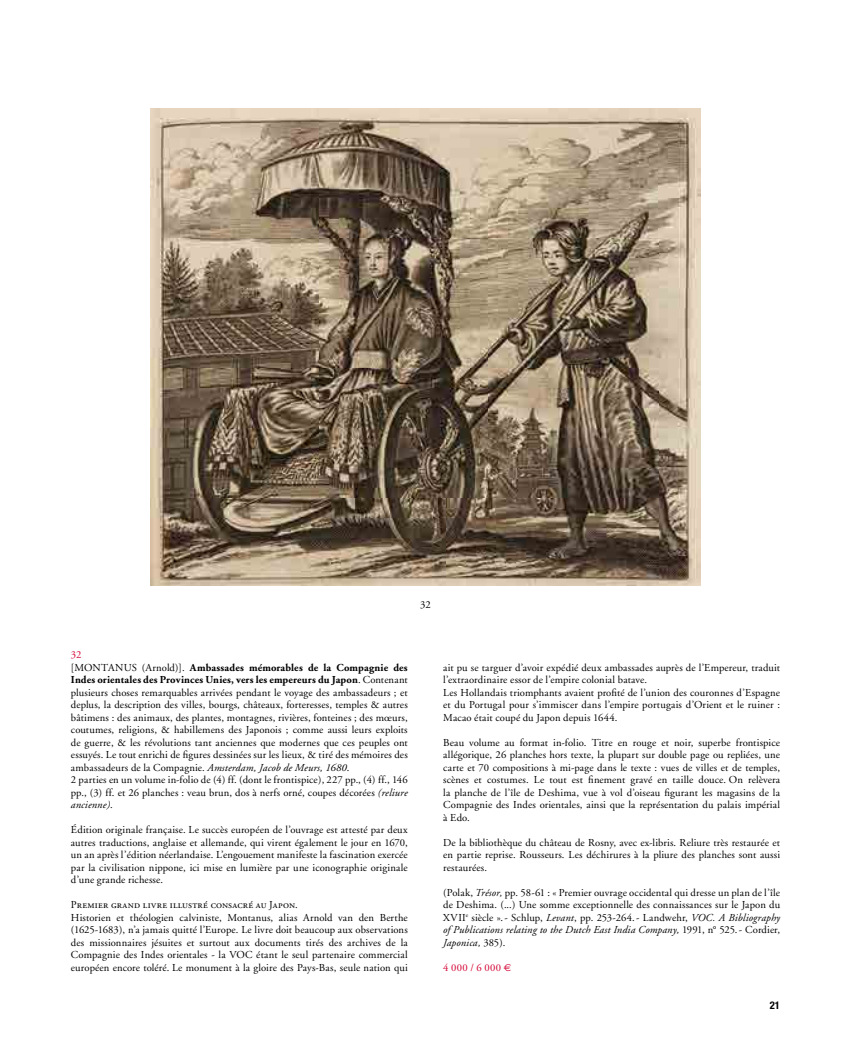
<style>
.page{position:relative;width:851px;height:1063px;background:#fff}
.page>*{position:absolute;margin:0;border:0;box-sizing:border-box;transform-origin:0 0}
.t1{font:10.62px/12.5px "Adobe Garamond";letter-spacing:.01em;color:#000;text-align:justify}
.t2{font:10.62px "Adobe Garamond Regular SC";letter-spacing:.02em;color:#000}
.t3{font:10.62px "Adobe Garamond";letter-spacing:.03em;color:#d30033}
.t4{font:700 condensed 10.62px "Helvetica Neue";color:#000}
.s1{color:#d30033}
.s2{font-weight:700}
.s3{font-style:italic}
.s4{font-family:"Euro Sans";font-size:10px}
</style>
<div class="page">
<img style="left:151px;top:108px;width:549px;height:477px">
<p class="t1" style="left:420px;top:599px;width:12px">32</p>
<p class="t1" style="left:71px;top:649px;width:338px;text-align:left"><span class="s1">32<br></span>[MONTANUS (Arnold)]. <span class="s2">Ambassades mémorables de la Compagnie des Indes orientales des Provinces Unies, vers les empereurs du Japon</span>. Contenant plusieurs choses remarquables arrivées pendant le voyage des ambassadeurs ; et deplus, la description des villes, bourgs, châteaux, forteresses, temples &amp; autres bâtimens : des animaux, des plantes, montagnes, rivières, fonteines ; des mœurs, coutumes, religions, &amp; habillemens des Japonois ; comme aussi leurs exploits de guerre, &amp; les révolutions tant anciennes que modernes que ces peuples ont essuyés. Le tout enrichi de figures dessinées sur les lieux, &amp; tiré des mémoires des ambassadeurs de la Compagnie. <span class="s3">Amsterdam, Jacob de Meurs, 1680</span>.<br>2 parties en un volume in-folio de (4) ff. (dont le frontispice), 227 pp., (4) ff., 146 pp., (3) ff. et 26 planches : veau brun, dos à nerfs orné, coupes décorées <span class="s3">(reliure ancienne)</span>.</p>
<p class="t1" style="left:71px;top:824px;width:338px">Édition originale française. Le succès européen de l’ouvrage est attesté par deux autres traductions, anglaise et allemande, qui virent également le jour en 1670, un an après l’édition néerlandaise. L’engouement manifeste la fascination exercée par la civilisation nippone, ici mise en lumière par une iconographie originale d’une grande richesse.</p>
<p class="t2" style="left:71px;top:899px;width:228px">Premier grand livre illustré consacré au Japon.</p>
<p class="t1" style="left:71px;top:911px;width:338px">Historien et théologien calviniste, Montanus, alias Arnold van den Berthe (1625-1683), n’a jamais quitté l’Europe. Le livre doit beaucoup aux observations des missionnaires jésuites et surtout aux documents tirés des archives de la Compagnie des Indes orientales - la VOC étant le seul partenaire commercial européen encore toléré. Le monument à la gloire des Pays-Bas, seule nation qui</p>
<p class="t1" style="left:443px;top:661px;width:338px;text-align:left">ait pu se targuer d’avoir expédié deux ambassades auprès de l’Empereur, traduit l’extraordinaire essor de l’empire colonial batave.<br>Les Hollandais triomphants avaient profité de l’union des couronnes d’Espagne et du Portugal pour s’immiscer dans l’empire portugais d’Orient et le ruiner :<br>Macao était coupé du Japon depuis 1644.</p>
<p class="t1" style="left:443px;top:736px;width:338px">Beau volume au format in-folio. Titre en rouge et noir, superbe frontispice allégorique, 26 planches hors texte, la plupart sur double page ou repliées, une carte et 70 compositions à mi-page dans le texte : vues de villes et de temples, scènes et costumes. Le tout est finement gravé en taille douce. On relèvera la planche de l’île de Deshima, vue à vol d’oiseau figurant les magasins de la Compagnie des Indes orientales, ainsi que la représentation du palais impérial à Edo.</p>
<p class="t1" style="left:443px;top:836px;width:338px">De la bibliothèque du château de Rosny, avec ex-libris. Reliure très restaurée et en partie reprise. Rousseurs. Les déchirures à la pliure des planches sont aussi restaurées.</p>
<p class="t1" style="left:443px;top:886px;width:338px">(Polak, <span class="s3">Trésor,</span> pp. 58-61 : « Premier ouvrage occidental qui dresse un plan de l’île de Deshima. (...) Une somme exceptionnelle des connaissances sur le Japon du XVII<sup>e</sup> siècle ». - Schlup, <span class="s3">Levant</span>, pp. 253-264. - Landwehr, <span class="s3">VOC. A Bibliography of Publications relating to the Dutch East India Company,</span> 1991, n° 525. - Cordier, <span class="s3">Japonica,</span> 385).</p>
<p class="t3" style="left:443px;top:962px;width:70px">4 000 / 6 000 <span class="s4">€</span></p>
<p class="t4" style="left:769px;top:999px;width:12px">21</p>
</div>
